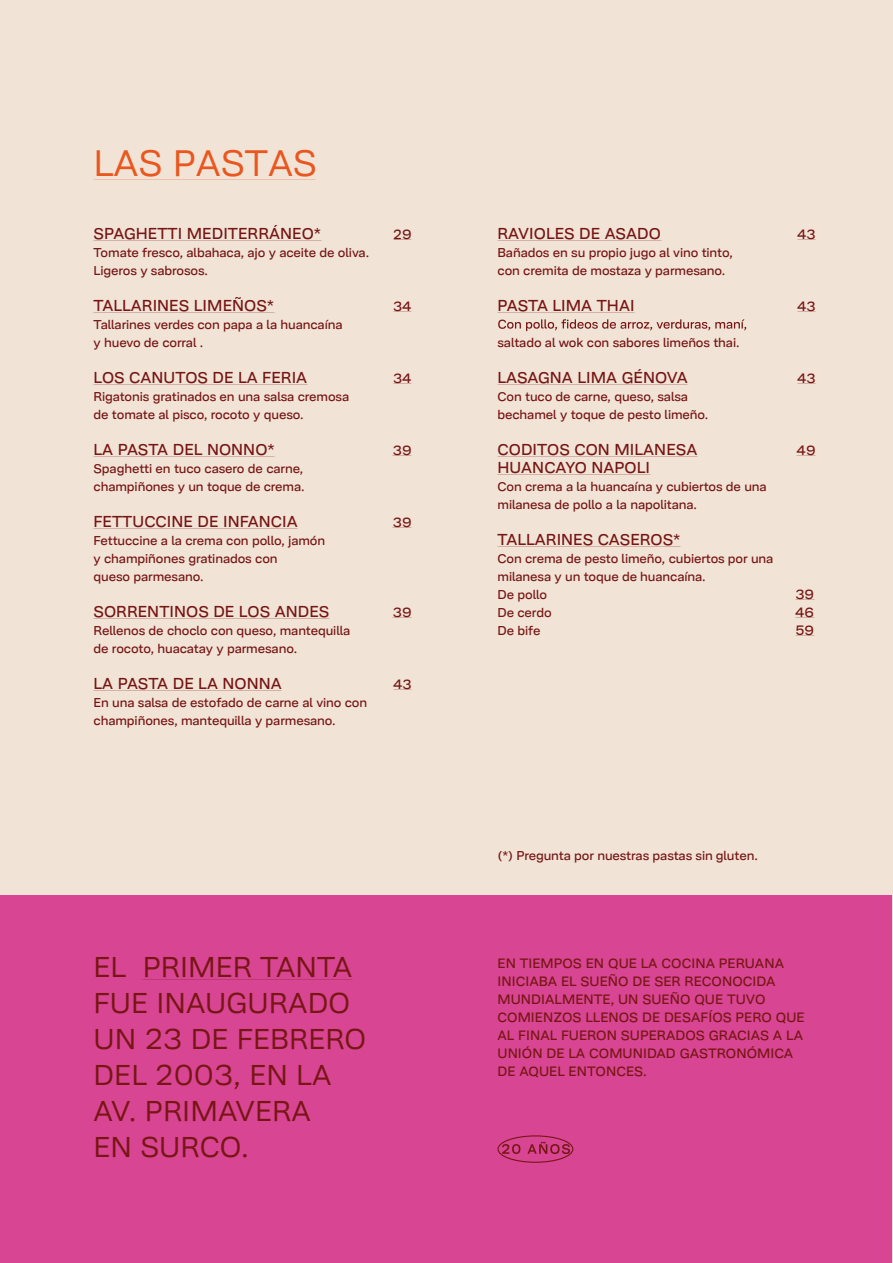
<style>
.page{position:relative;width:893px;height:1263px;background:#f1e4d7}
.page>*{position:absolute;margin:0;border:0;box-sizing:border-box;transform-origin:0 0}
.t1{font:36.6px "Ordina";color:#ea561d}
.t2{font:28.5px/36px "Ordina";letter-spacing:.005em;color:#771614}
.t3{font:500 15.75px "Ordina";letter-spacing:.005em;color:#771614}
.t4{font:500 13.5px/18px "Ordina";letter-spacing:.005em;color:#771614}
.t5{font:500 12.75px/18px "Ordina";letter-spacing:-.01em;color:#771614}
</style>
<div class="page">
<div style="left:1px;top:896px;width:891px;height:367px;background:#d84592"></div>
<svg style="left:502px;top:1144px;width:18px;height:10px"></svg>
<svg style="left:527px;top:1142px;width:43px;height:12px"></svg>
<div style="left:497px;top:1135px;width:76px;height:28px;border:1px solid #771614;border-radius:50%"></div>
<svg style="left:498px;top:319px;width:248px;height:12px"></svg>
<h1 class="t1" style="left:94px;top:136px;width:225px">LAS PASTAS</h1>
<p class="t3" style="left:94px;top:221px;width:229px">SPAGHETTI MEDITERRÁNEO*</p>
<p class="t4" style="left:393px;top:224px;width:20px">29</p>
<p class="t5" style="left:94px;top:242px;width:277px">Tomate fresco, albahaca, ajo y aceite de oliva.<br>Ligeros y sabrosos.</p>
<p class="t3" style="left:94px;top:293px;width:182px">TALLARINES LIMEÑOS*</p>
<p class="t4" style="left:393px;top:296px;width:20px">34</p>
<p class="t5" style="left:94px;top:314px;width:251px">Tallarines verdes con papa a la huancaína y huevo de corral .</p>
<p class="t3" style="left:94px;top:365px;width:215px">LOS CANUTOS DE LA FERIA</p>
<p class="t4" style="left:393px;top:368px;width:20px">34</p>
<p class="t5" style="left:94px;top:386px;width:257px">Rigatonis gratinados en una salsa cremosa de tomate al pisco, rocoto y queso.</p>
<p class="t3" style="left:94px;top:437px;width:183px">LA PASTA DEL NONNO*</p>
<p class="t4" style="left:393px;top:440px;width:20px">39</p>
<p class="t5" style="left:94px;top:458px;width:213px">Spaghetti en tuco casero de carne, champiñones y un toque de crema.</p>
<p class="t3" style="left:94px;top:509px;width:206px">FETTUCCINE DE INFANCIA</p>
<p class="t4" style="left:393px;top:512px;width:20px">39</p>
<p class="t5" style="left:94px;top:530px;width:233px">Fettuccine a la crema con pollo, jamón y champiñones gratinados con<br>queso parmesano.</p>
<p class="t3" style="left:94px;top:599px;width:237px">SORRENTINOS DE LOS ANDES</p>
<p class="t4" style="left:393px;top:602px;width:20px">39</p>
<p class="t5" style="left:94px;top:620px;width:258px">Rellenos de choclo con queso, mantequilla de rocoto, huacatay y parmesano.</p>
<p class="t3" style="left:94px;top:671px;width:190px">LA PASTA DE LA NONNA</p>
<p class="t4" style="left:393px;top:674px;width:20px">43</p>
<p class="t5" style="left:94px;top:692px;width:275px">En una salsa de estofado de carne al vino con champiñones, mantequilla y parmesano.</p>
<h2 class="t2" style="left:94px;top:946px;width:274px">EL PRIMER TANTA<br>FUE INAUGURADO<br>UN 23 DE FEBRERO<br>DEL 2003, EN LA<br>AV. PRIMAVERA<br>EN SURCO.</h2>
<p class="t3" style="left:497px;top:221px;width:165px">RAVIOLES DE ASADO</p>
<p class="t4" style="left:797px;top:224px;width:20px">43</p>
<p class="t5" style="left:497px;top:242px;width:237px">Bañados en su propio jugo al vino tinto, con cremita de mostaza y parmesano.</p>
<p class="t3" style="left:497px;top:293px;width:139px">PASTA LIMA THAI</p>
<p class="t4" style="left:797px;top:296px;width:20px">43</p>
<p class="t5" style="left:497px;top:332px;width:244px">saltado al wok con sabores limeños thai.</p>
<p class="t3" style="left:497px;top:365px;width:192px">LASAGNA LIMA GÉNOVA</p>
<p class="t4" style="left:797px;top:368px;width:20px">43</p>
<p class="t5" style="left:497px;top:386px;width:212px">Con tuco de carne, queso, salsa bechamel y toque de pesto limeño.</p>
<p class="t3" style="left:497px;top:437px;width:201px">CODITOS CON MILANESA</p>
<p class="t4" style="left:797px;top:440px;width:20px">49</p>
<p class="t3" style="left:497px;top:455px;width:154px">HUANCAYO NAPOLI</p>
<p class="t5" style="left:497px;top:476px;width:271px">Con crema a la huancaína y cubiertos de una milanesa de pollo a la napolitana.</p>
<p class="t3" style="left:497px;top:527px;width:185px">TALLARINES CASEROS*</p>
<p class="t5" style="left:497px;top:548px;width:277px">Con crema de pesto limeño, cubiertos por una milanesa y un toque de huancaína.<br>De pollo</p>
<p class="t4" style="left:795px;top:584px;width:20px">39</p>
<p class="t5" style="left:497px;top:602px;width:56px">De cerdo</p>
<p class="t4" style="left:795px;top:602px;width:20px">46</p>
<p class="t5" style="left:497px;top:620px;width:44px">De bife</p>
<p class="t4" style="left:795px;top:620px;width:20px">59</p>
<p class="t5" style="left:497px;top:845px;width:262px">(*) Pregunta por nuestras pastas sin gluten.</p>
<p class="t4" style="left:497px;top:953px;width:309px">EN TIEMPOS EN QUE LA COCINA PERUANA INICIABA EL SUEÑO DE SER RECONOCIDA MUNDIALMENTE, UN SUEÑO QUE TUVO COMIENZOS LLENOS DE DESAFÍOS PERO QUE AL FINAL FUERON SUPERADOS GRACIAS A LA UNIÓN DE LA COMUNIDAD GASTRONÓMICA DE AQUEL ENTONCES.</p>
</div>
